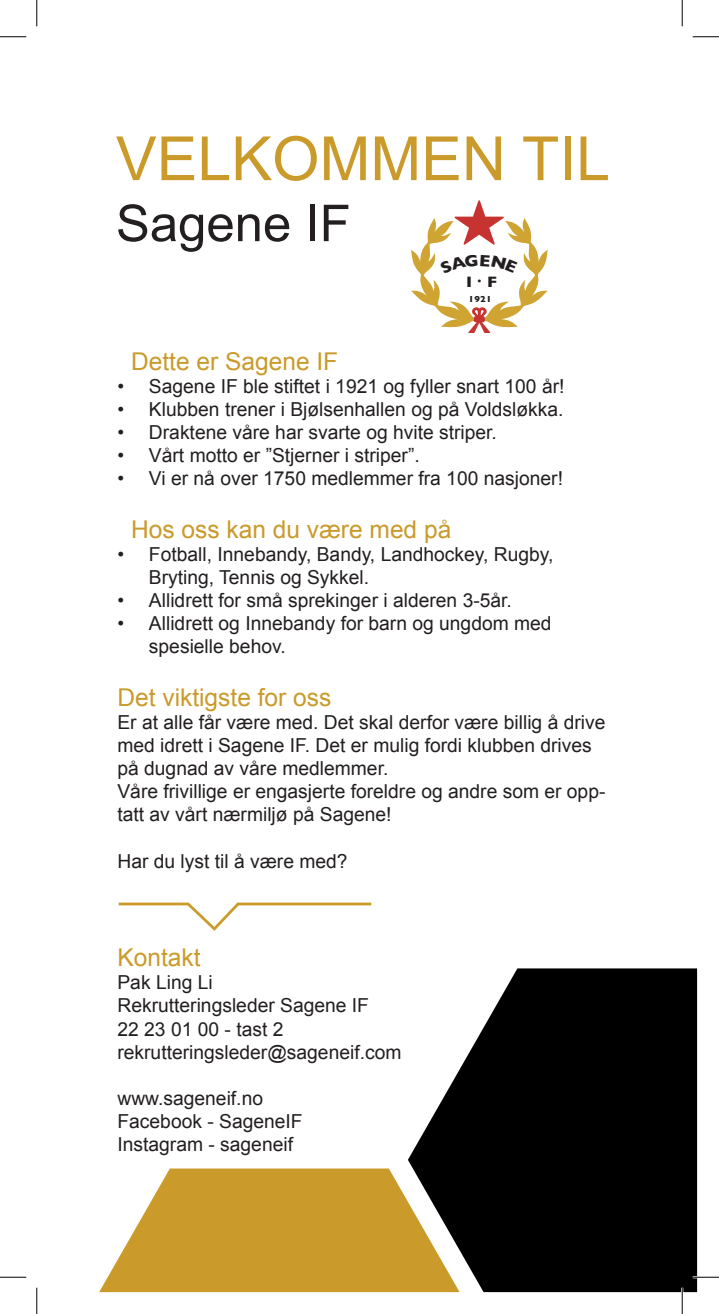
<style>
.page{position:relative;width:719px;height:1314px;background:#fff}
.page>*{position:absolute;margin:0;border:0;box-sizing:border-box;transform-origin:0 0}
.t1{font:60.9px "Arial";color:#ca9a2a}
.t2{font:50.75px "Arial";color:#231f20}
.t3{font:24.5px "Arial";color:#ca9a2a}
.t4{font:19.25px/23.1px "Arial";color:#231f20}
.t5{font:700 15.22px "Gill Sans";color:#231f20;scale:1.06 1}
.t6{font:700 8.92px "Gill Sans";color:#231f20;scale:1.06 1}
</style>
<div class="page">
<svg style="left:99px;top:1168px;width:309px;height:124px;background:#d0a745"></svg>
<svg style="left:118px;top:902px;width:254px;height:29px"></svg>
<svg style="left:408px;top:968px;width:289px;height:324px;background:#292725"></svg>
<hr style="left:692px;top:1276px;width:26px;height:2px;background:#fff">
<hr style="left:681px;top:1287px;width:2px;height:27px;background:#fff">
<svg style="left:0;top:36px;width:26px;height:1px"></svg>
<svg style="left:692px;top:36px;width:26px;height:1px"></svg>
<svg style="left:0;top:1277px;width:26px;height:1px"></svg>
<svg style="left:692px;top:1277px;width:26px;height:1px"></svg>
<svg style="left:36px;top:0;width:1px;height:26px"></svg>
<svg style="left:36px;top:1287px;width:1px;height:27px"></svg>
<svg style="left:681px;top:0;width:1px;height:26px"></svg>
<svg style="left:681px;top:1287px;width:1px;height:27px"></svg>
<svg style="left:411px;top:200px;width:137px;height:133px"></svg>
<h1 class="t1" style="left:116px;top:119px;width:495px">VELKOMMEN TIL</h1>
<h2 class="t2" style="left:116px;top:190px;width:236px">Sagene IF</h2>
<p class="t5" style="left:466px;top:269px;width:31px">I F<sup>.</sup></p>
<p class="t6" style="left:468px;top:292px;width:23px">1921</p>
<p class="t3" style="left:131px;top:345px;width:209px">Dette er Sagene IF</p>
<p class="t4" style="left:117px;top:375px;width:448px">• Sagene IF ble stiftet i 1921 og fyller snart 100 år!</p>
<p class="t4" style="left:117px;top:398px;width:447px">• Klubben trener i Bjølsenhallen og på Voldsløkka.</p>
<p class="t4" style="left:117px;top:421px;width:381px">• Draktene våre har svarte og hvite striper.</p>
<p class="t4" style="left:117px;top:444px;width:304px">• Vårt motto er ”Stjerner i striper”.</p>
<p class="t4" style="left:117px;top:467px;width:447px">• Vi er nå over 1750 medlemmer fra 100 nasjoner!</p>
<p class="t3" style="left:131px;top:513px;width:321px">Hos oss kan du være med på</p>
<p class="t4" style="left:149px;top:543px;width:406px;text-indent:-31px">• Fotball, Innebandy, Bandy, Landhockey, Rugby,<br>Bryting, Tennis og Sykkel.</p>
<p class="t4" style="left:117px;top:589px;width:396px">• Allidrett for små sprekinger i alderen 3-5år.</p>
<p class="t4" style="left:149px;top:612px;width:404px;text-indent:-31px">• Allidrett og Innebandy for barn og ungdom med spesielle behov.</p>
<p class="t3" style="left:117px;top:681px;width:215px">Det viktigste for oss</p>
<p class="t4" style="left:117px;top:711px;width:489px">Er at alle får være med. Det skal derfor være billig å drive med idrett i Sagene IF. Det er mulig fordi klubben drives på dugnad av våre medlemmer.<br>Våre frivillige er engasjerte foreldre og andre som er opp&shy;tatt av vårt nærmiljø på Sagene!</p>
<p class="t4" style="left:117px;top:849px;width:231px">Har du lyst til å være med?</p>
<p class="t3" style="left:117px;top:941px;width:85px">Kontakt</p>
<p class="t4" style="left:117px;top:971px;width:285px">Pak Ling Li<br>Rekrutteringsleder Sagene IF<br>22 23 01 00 - tast 2 rekrutteringsleder@sageneif.com</p>
<p class="t4" style="left:117px;top:1086px;width:187px">www.sageneif.no<br>Facebook - SageneIF<br>Instagram - sageneif</p>
</div>
